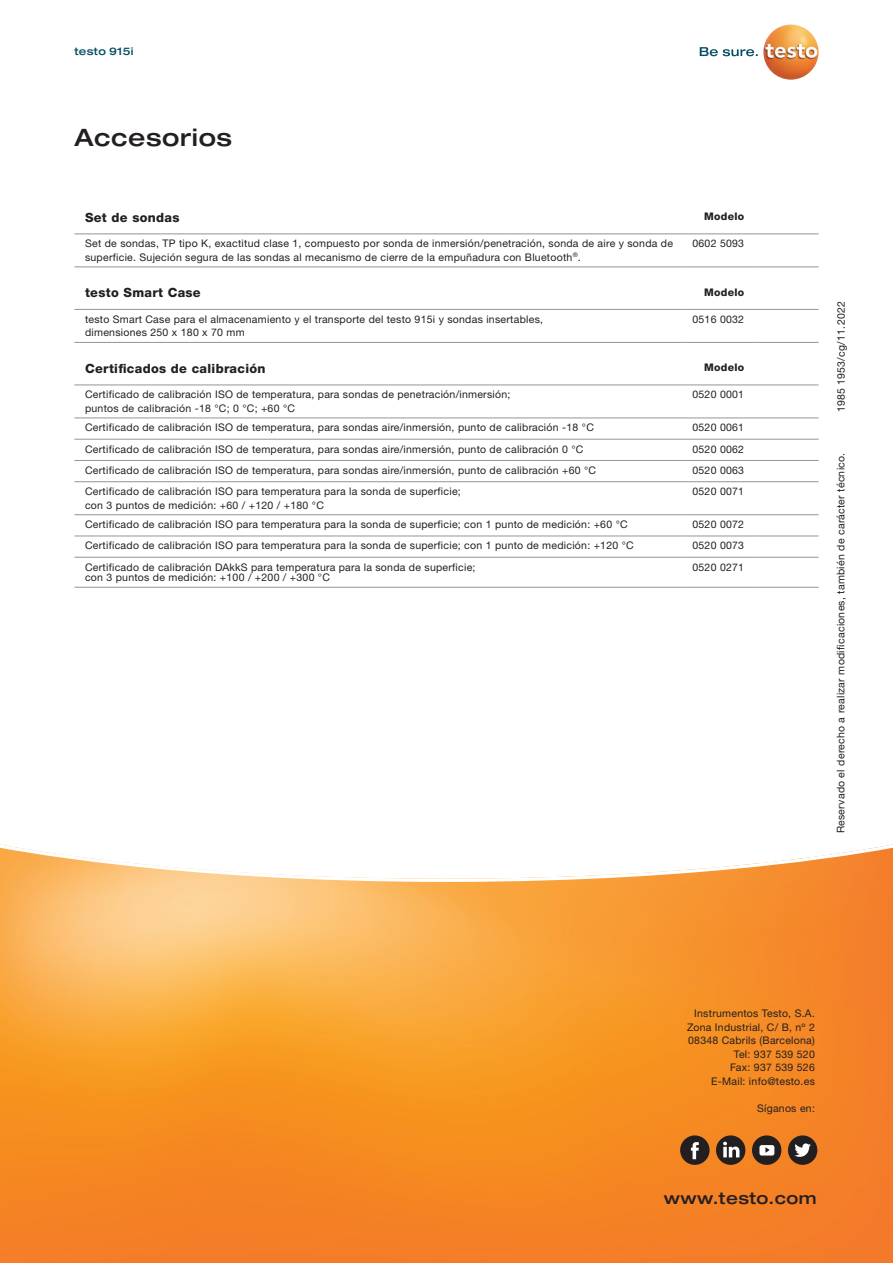
<style>
.page{position:relative;width:893px;height:1263px;background:#fff}
.page>*{position:absolute;margin:0;border:0;box-sizing:border-box;transform-origin:0 0}
.DS_Headline_16{font:500 expanded 24px "Helvetica Neue LTW1 G";letter-spacing:.025em;color:#231f20}
.DS_Link{font:500 expanded 16.5px "Helvetica Neue LTW1 G";letter-spacing:.025em;color:#231f20}
.table_product_header{font:800 12.75px "Helvetica Neue LTW1 G";letter-spacing:.025em;color:#231f20}
.table_product_body{font:10.5px/13.5px "Helvetica Neue LTW1 G";letter-spacing:.025em;color:#231f20}
.DS_Copy_7{font:10.5px "Helvetica Neue LTW1 G";letter-spacing:.025em;color:#231f20}
.table_product_header-2{font:800 10.5px "Helvetica Neue LTW1 G";letter-spacing:.025em;color:#231f20}
.DS_Rubrik{font:500 expanded 10.5px "Helvetica Neue LTW1 G";letter-spacing:.025em;color:#074f64}
</style>
<div class="page">
<svg style="left:0;top:844px;width:893px;height:419px;background:#f79c40"></svg>
<svg style="left:700px;top:47px;width:58px;height:9px"></svg>
<img style="left:763px;top:24px;width:56px;height:56px;border-radius:28px">
<hr style="left:74px;top:233px;width:608px;height:1px;background:#939598">
<hr style="left:682px;top:233px;width:73px;height:1px;background:#939598">
<hr style="left:755px;top:233px;width:64px;height:1px;background:#939598">
<hr style="left:74px;top:266px;width:608px;height:1px;background:#939598">
<hr style="left:682px;top:266px;width:73px;height:1px;background:#939598">
<hr style="left:755px;top:266px;width:64px;height:1px;background:#939598">
<hr style="left:74px;top:309px;width:608px;height:1px;background:#939598">
<hr style="left:682px;top:309px;width:73px;height:1px;background:#939598">
<hr style="left:755px;top:309px;width:64px;height:1px;background:#939598">
<hr style="left:74px;top:342px;width:608px;height:1px;background:#939598">
<hr style="left:682px;top:342px;width:73px;height:1px;background:#939598">
<hr style="left:755px;top:342px;width:64px;height:1px;background:#939598">
<hr style="left:74px;top:385px;width:608px;height:1px;background:#939598">
<hr style="left:682px;top:385px;width:73px;height:1px;background:#939598">
<hr style="left:755px;top:385px;width:64px;height:1px;background:#939598">
<hr style="left:74px;top:418px;width:608px;height:1px;background:#939598">
<hr style="left:682px;top:418px;width:73px;height:1px;background:#939598">
<hr style="left:755px;top:418px;width:64px;height:1px;background:#939598">
<hr style="left:74px;top:439px;width:608px;height:1px;background:#939598">
<hr style="left:682px;top:439px;width:73px;height:1px;background:#939598">
<hr style="left:755px;top:439px;width:64px;height:1px;background:#939598">
<hr style="left:74px;top:460px;width:608px;height:1px;background:#939598">
<hr style="left:682px;top:460px;width:73px;height:1px;background:#939598">
<hr style="left:755px;top:460px;width:64px;height:1px;background:#939598">
<hr style="left:74px;top:481px;width:608px;height:1px;background:#939598">
<hr style="left:682px;top:481px;width:73px;height:1px;background:#939598">
<hr style="left:755px;top:481px;width:64px;height:1px;background:#939598">
<hr style="left:74px;top:514px;width:608px;height:1px;background:#939598">
<hr style="left:682px;top:514px;width:73px;height:1px;background:#939598">
<hr style="left:755px;top:514px;width:64px;height:1px;background:#939598">
<hr style="left:74px;top:536px;width:608px;height:1px;background:#939598">
<hr style="left:682px;top:536px;width:73px;height:1px;background:#939598">
<hr style="left:755px;top:536px;width:64px;height:1px;background:#939598">
<hr style="left:74px;top:557px;width:608px;height:1px;background:#939598">
<hr style="left:682px;top:557px;width:73px;height:1px;background:#939598">
<hr style="left:755px;top:557px;width:64px;height:1px;background:#939598">
<hr style="left:74px;top:587px;width:608px;height:1px;background:#939598">
<hr style="left:682px;top:587px;width:73px;height:1px;background:#939598">
<hr style="left:755px;top:587px;width:64px;height:1px;background:#939598">
<svg style="left:788px;top:1135px;width:29px;height:30px"></svg>
<svg style="left:752px;top:1135px;width:29px;height:30px"></svg>
<svg style="left:680px;top:1135px;width:30px;height:30px"></svg>
<svg style="left:716px;top:1135px;width:29px;height:30px"></svg>
<p class="DS_Rubrik" style="left:74px;top:44px;width:60px">testo 915i</p>
<p class="DS_Headline_16" style="left:74px;top:122px;width:159px">Accesorios</p>
<p class="table_product_header" style="left:85px;top:210px;width:96px">Set de sondas</p>
<p class="table_product_header-2" style="left:704px;top:210px;width:42px">Modelo</p>
<p class="table_product_body" style="left:85px;top:237px;width:589px">Set de sondas, TP tipo K, exactitud clase 1, compuesto por sonda de inmersión/penetración, sonda de aire y sonda de superficie. Sujeción segura de las sondas al mecanismo de cierre de la empuñadura con Bluetooth<sup>®</sup>.</p>
<p class="table_product_body" style="left:692px;top:237px;width:53px">0602 5093</p>
<p class="table_product_header" style="left:85px;top:285px;width:117px">testo Smart Case</p>
<p class="table_product_header-2" style="left:704px;top:286px;width:42px">Modelo</p>
<p class="table_product_body" style="left:85px;top:312px;width:460px">testo Smart Case para el almacenamiento y el transporte del testo 915i y sondas insertables, dimensiones 250 x 180 x 70 mm</p>
<p class="table_product_body" style="left:692px;top:312px;width:53px">0516 0032</p>
<p class="table_product_header" style="left:85px;top:361px;width:182px">Certificados de calibración</p>
<p class="table_product_header-2" style="left:704px;top:361px;width:42px">Modelo</p>
<p class="table_product_body" style="left:85px;top:388px;width:427px">Certificado de calibración ISO de temperatura, para sondas de penetración/inmersión; puntos de calibración -18 °C; 0 °C; +60 °C</p>
<p class="table_product_body" style="left:692px;top:388px;width:53px">0520 0001</p>
<p class="table_product_body" style="left:85px;top:421px;width:510px">Certificado de calibración ISO de temperatura, para sondas aire/inmersión, punto de calibración -18 °C</p>
<p class="table_product_body" style="left:692px;top:421px;width:53px">0520 0061</p>
<p class="table_product_body" style="left:85px;top:442px;width:500px">Certificado de calibración ISO de temperatura, para sondas aire/inmersión, punto de calibración 0 °C</p>
<p class="table_product_body" style="left:692px;top:442px;width:53px">0520 0062</p>
<p class="table_product_body" style="left:85px;top:463px;width:513px">Certificado de calibración ISO de temperatura, para sondas aire/inmersión, punto de calibración +60 °C</p>
<p class="table_product_body" style="left:692px;top:463px;width:53px">0520 0063</p>
<p class="table_product_body" style="left:85px;top:485px;width:377px">Certificado de calibración ISO para temperatura para la sonda de superficie; con 3 puntos de medición: +60 / +120 / +180 °C</p>
<p class="table_product_body" style="left:692px;top:485px;width:53px">0520 0071</p>
<p class="table_product_body" style="left:85px;top:518px;width:544px">Certificado de calibración ISO para temperatura para la sonda de superficie; con 1 punto de medición: +60 °C</p>
<p class="table_product_body" style="left:692px;top:518px;width:53px">0520 0072</p>
<p class="table_product_body" style="left:85px;top:539px;width:550px">Certificado de calibración ISO para temperatura para la sonda de superficie; con 1 punto de medición: +120 °C</p>
<p class="table_product_body" style="left:692px;top:539px;width:53px">0520 0073</p>
<p class="table_product_body" style="left:85px;top:562px;width:392px;line-height:10.5px">Certificado de calibración DAkkS para temperatura para la sonda de superficie; con 3 puntos de medición: +100 / +200 / +300 °C</p>
<p class="table_product_body" style="left:692px;top:560px;width:53px">0520 0271</p>
<p class="DS_Copy_7" style="left:835px;top:412px;width:113px;rotate:-90deg">1985 1953/cg/11.2022</p>
<p class="DS_Copy_7" style="left:834px;top:833px;width:382px;rotate:-90deg">Reservado el derecho a realizar modificaciones, también de carácter técnico.</p>
<p class="table_product_body" style="left:687px;top:1007px;width:129px;text-align:right">Instrumentos Testo, S.A.<br>Zona Industrial, C/ B, nº 2<br>08348 Cabrils (Barcelona)<br>Tel: 937 539 520<br>Fax: 937 539 526<br>E-Mail: info@testo.es</p>
<p class="table_product_body" style="left:757px;top:1101px;width:59px">Síganos en:</p>
<p class="DS_Link" style="left:664px;top:1187px;width:154px">www.testo.com</p>
</div>
